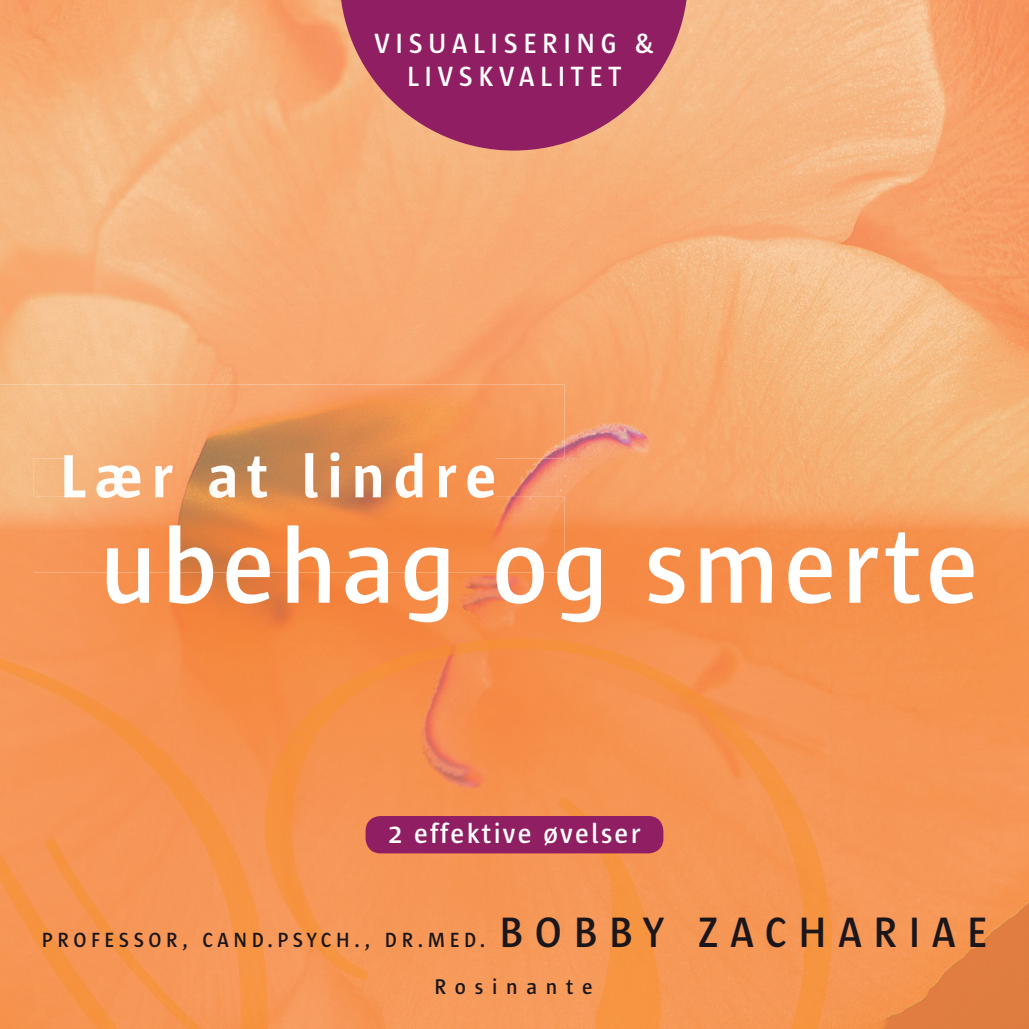
<style>
.page{position:relative;width:1029px;height:1029px;background:#fff}
.page>*{position:absolute;margin:0;border:0;box-sizing:border-box;transform-origin:0 0}
.t1{font:600 108.9px "Sun";color:#fff}
.t2{font:600 43.5px "Sun";letter-spacing:.27em;color:#1a161a}
.t3{font:600 28.5px "Sun";letter-spacing:.2em;color:#fff}
.t4{font:600 28.5px "Sun";letter-spacing:.08em;color:#fff}
.t5{font:600 21.6px "Sun";color:#1a161a}
.t6{font:600 21px "Sun";letter-spacing:.22em;color:#1a161a}
</style>
<div class="page">
<img style="left:0;top:0;width:1029px;height:458px">
<img style="left:0;top:496px;width:730px;height:136px">
<img style="left:831px;top:694px;width:198px;height:335px">
<img style="left:0;top:632px;width:831px;height:397px">
<img style="left:415px;top:694px;width:416px;height:236px">
<svg style="left:339px;top:0;width:349px;height:151px;background:#a9436a"></svg>
<div style="left:366px;top:816px;width:297px;height:37px;background:#901e63;border-radius:15px"></div>
<img style="left:0;top:385px;width:564px;height:111px">
<img style="left:64px;top:452px;width:430px;height:6px">
<img style="left:33px;top:458px;width:996px;height:38px">
<img style="left:730px;top:496px;width:299px;height:198px">
<img style="left:33px;top:632px;width:798px;height:62px">
<img style="left:33px;top:496px;width:531px;height:76px">
<img style="left:64px;top:458px;width:430px;height:40px">
<h3 class="t3" style="left:374px;top:29px;width:281px">VISUALISERING &amp;</h3>
<h3 class="t3" style="left:407px;top:62px;width:216px">LIVSKVALITET</h3>
<h1 class="t1" style="left:99px;top:509px;width:881px">ubehag og smerte</h1>
<h3 class="t4" style="left:388px;top:818px;width:254px">2 effektive øvelser</h3>
<p class="t6" style="left:42px;top:929px;width:445px">PROFESSOR, CAND.PSYCH., DR.MED.</p>
<h2 class="t2" style="left:500px;top:910px;width:489px">BOBBY ZACHARIAE</h2>
<p class="t5" style="left:435px;top:976px;width:160px">Rosinante</p>
</div>
